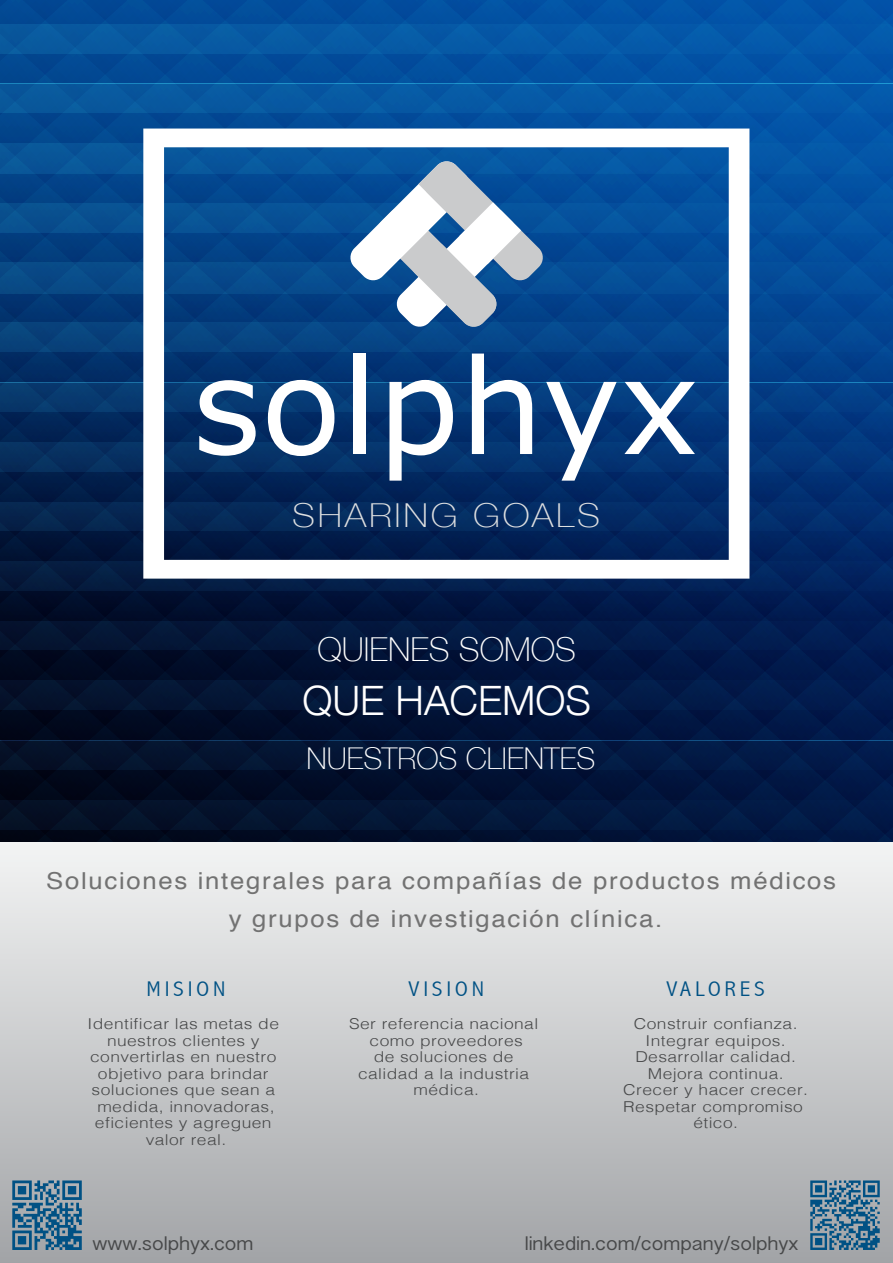
<style>
.page{position:relative;width:893px;height:1263px;background:#fff}
.page>*{position:absolute;margin:0;border:0;box-sizing:border-box;transform-origin:0 0}
.t1{font:132.15px "MS Reference Sans Serif";color:#fff}
.t2{font:300 40.5px "Helvetica Neue";color:#fff}
.t3{font:100 33px "Helvetica Neue";letter-spacing:.075em;color:#dedfe0;scale:1.1 1}
.t4{font:100 33px "Helvetica Neue";color:#fff}
.t5{font:100 30px "Helvetica Neue";color:#fff}
.t6{font:23.4px/38.2px "Helvetica";letter-spacing:.065em;color:#727272;text-align:center;scale:1.1 1}
.t7{font:300 condensed 21.3px "Abadi";letter-spacing:.16em;color:#005184;scale:1.16 1}
.t8{font:700 18px "Sinhala Sangam MN";color:#474849;scale:1.1 1}
.t9{font:300 15px/16.5px "Helvetica";letter-spacing:.025em;color:#474849;text-align:center;scale:1.16 1}
</style>
<div class="page">
<div style="left:0;top:841px;width:893px;height:422px;background:linear-gradient(to bottom,#f3f4f4,#a2a4a7)"></div>
<div style="left:0;top:0;width:893px;height:24px;background:linear-gradient(to right,#024893,#0256ac)"></div>
<div style="left:0;top:25px;width:893px;height:29px;background:#0659a6"></div>
<div style="left:0;top:55px;width:893px;height:28px;background:linear-gradient(to right,#024790,#0256ab)"></div>
<div style="left:0;top:85px;width:893px;height:28px;background:#0659a4"></div>
<div style="left:0;top:113px;width:893px;height:31px;background:linear-gradient(to right,#03468c,#0356ab)"></div>
<svg style="left:0;top:143px;width:893px;height:31px;background:#06569f"></svg>
<svg style="left:0;top:174px;width:893px;height:29px;background:#024994"></svg>
<svg style="left:0;top:204px;width:893px;height:29px;background:#065199"></svg>
<svg style="left:0;top:234px;width:893px;height:28px;background:#02448d"></svg>
<svg style="left:0;top:262px;width:893px;height:30px;background:#064b90"></svg>
<svg style="left:0;top:292px;width:893px;height:31px;background:#023f84"></svg>
<svg style="left:0;top:323px;width:893px;height:29px;background:#064486"></svg>
<svg style="left:0;top:353px;width:893px;height:29px;background:#023677"></svg>
<svg style="left:0;top:383px;width:893px;height:28px;background:#053c7a"></svg>
<svg style="left:0;top:412px;width:893px;height:30px;background:#022e6a"></svg>
<svg style="left:0;top:442px;width:893px;height:29px;background:#05336d"></svg>
<svg style="left:0;top:472px;width:893px;height:29px;background:#01255b"></svg>
<svg style="left:0;top:502px;width:893px;height:28px;background:#04295e"></svg>
<svg style="left:0;top:531px;width:893px;height:30px;background:#011c4c"></svg>
<div style="left:0;top:561px;width:893px;height:30px;background:linear-gradient(to right,#061a3a,#022561)"></div>
<div style="left:0;top:591px;width:893px;height:29px;background:linear-gradient(to right,#010a23,#011e58)"></div>
<div style="left:0;top:622px;width:893px;height:28px;background:linear-gradient(to right,#05142e,#011f56)"></div>
<div style="left:0;top:650px;width:893px;height:31px;background:linear-gradient(to right,#01081c,#011b51)"></div>
<div style="left:0;top:681px;width:893px;height:29px;background:linear-gradient(to right,#05122a,#011e52)"></div>
<div style="left:0;top:711px;width:893px;height:29px;background:linear-gradient(to right,#010718,#011a4d)"></div>
<div style="left:0;top:741px;width:893px;height:28px;background:linear-gradient(to right,#051126,#021d4f)"></div>
<div style="left:0;top:770px;width:893px;height:30px;background:linear-gradient(to right,#010614,#011949)"></div>
<div style="left:0;top:800px;width:893px;height:29px;background:linear-gradient(to right,#051023,#021c4b)"></div>
<svg style="left:0;top:830px;width:893px;height:11px;background:#000e2b"></svg>
<svg style="left:143px;top:129px;width:606px;height:450px"></svg>
<svg style="left:349px;top:160px;width:195px;height:168px"></svg>
<svg style="left:12px;top:1180px;width:70px;height:70px;background:#4e7b97"></svg>
<svg style="left:810px;top:1180px;width:70px;height:70px;background:#557e99"></svg>
<h1 class="t1" style="left:192px;top:321px;width:508px">solphyx</h1>
<h3 class="t3" style="left:292px;top:490px;width:281px">SHARING GOALS</h3>
<h3 class="t4" style="left:317px;top:624px;width:260px">QUIENES SOMOS</h3>
<h2 class="t2" style="left:303px;top:668px;width:290px">QUE HACEMOS</h2>
<h3 class="t5" style="left:306px;top:735px;width:291px">NUESTROS CLIENTES</h3>
<h3 class="t6" style="left:46px;top:862px;width:720px">Soluciones integrales para compañías de productos médicos y grupos de investigación clínica.</h3>
<h3 class="t7" style="left:146px;top:976px;width:70px">MISION</h3>
<p class="t9" style="left:88px;top:1014px;width:167px">Identificar las metas de nuestros clientes y convertirlas en nuestro objetivo para brindar soluciones que sean a medida, innovadoras, eficientes y agreguen valor real.</p>
<h3 class="t7" style="left:408px;top:976px;width:67px">VISION</h3>
<p class="t9" style="left:349px;top:1014px;width:164px">Ser referencia nacional como proveedores<br>de soluciones de calidad a la industria médica.</p>
<h3 class="t7" style="left:666px;top:976px;width:86px">VALORES</h3>
<p class="t9" style="left:623px;top:1014px;width:161px">Construir confianza.<br>Integrar equipos.<br>Desarrollar calidad.<br>Mejora continua.<br>Crecer y hacer crecer.<br>Respetar compromiso ético.</p>
<p class="t8" style="left:93px;top:1229px;width:148px">www.solphyx.com</p>
<p class="t8" style="left:525px;top:1229px;width:250px">linkedin.com/company/solphyx</p>
</div>
